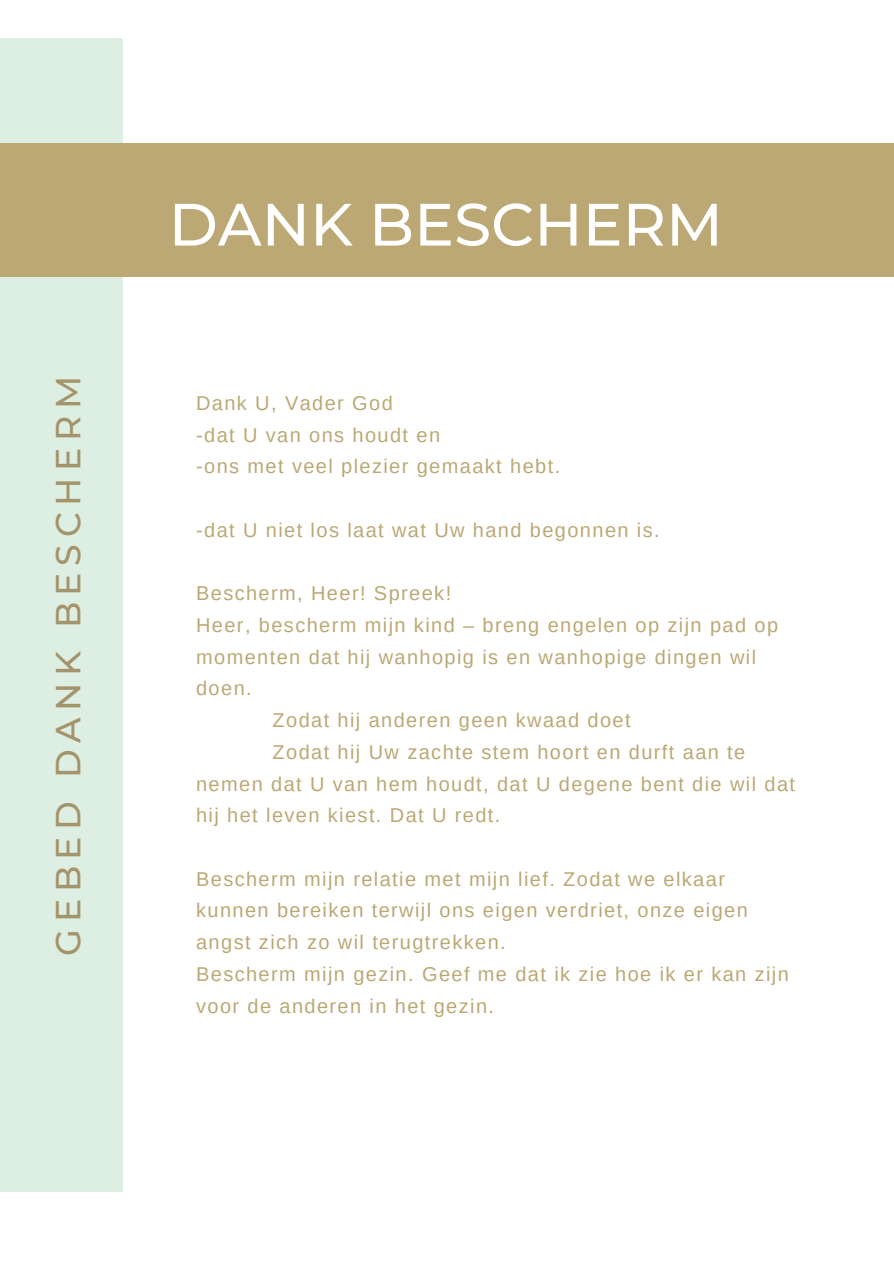
<style>
.page{position:relative;width:894px;height:1264px;background:#fff}
.page>*{position:absolute;margin:0;border:0;box-sizing:border-box;transform-origin:0 0}
.t1{font:500 59.55px "Montserrat";color:#fff}
.t2{font:500 34.8px "Montserrat";letter-spacing:.19em;color:#a4946b}
.t3{font:19.95px/31.7px "Arimo";letter-spacing:.07em;color:#bca875}
</style>
<div class="page">
<div style="left:0;top:38px;width:123px;height:1153px;background:#ddeee3"></div>
<div style="left:0;top:144px;width:893px;height:133px;background:#bca875"></div>
<p class="t2" style="left:47px;top:955px;width:581px;rotate:-90deg">GEBED DANK BESCHERM</p>
<p class="t1" style="left:168px;top:188px;width:555px">DANK BESCHERM</p>
<p class="t3" style="left:196px;top:387px;width:198px">Dank U, Vader God</p>
<p class="t3" style="left:196px;top:419px;width:245px">-dat U van ons houdt en</p>
<p class="t3" style="left:196px;top:450px;width:365px">-ons met veel plezier gemaakt hebt.</p>
<p class="t3" style="left:196px;top:514px;width:465px">-dat U niet los laat wat Uw hand begonnen is.</p>
<p class="t3" style="left:196px;top:577px;width:256px">Bescherm, Heer! Spreek!</p>
<p class="t3" style="left:196px;top:609px;width:583px">Heer, bescherm mijn kind – breng engelen op zijn pad op momenten dat hij wanhopig is en wanhopige dingen wil doen.</p>
<p class="t3" style="left:272px;top:704px;width:359px">Zodat hij anderen geen kwaad doet</p>
<p class="t3" style="left:196px;top:736px;width:600px;text-indent:76px">Zodat hij Uw zachte stem hoort en durft aan te nemen dat U van hem houdt, dat U degene bent die wil dat hij het leven kiest. Dat U redt.</p>
<p class="t3" style="left:196px;top:863px;width:553px">Bescherm mijn relatie met mijn lief. Zodat we elkaar kunnen bereiken terwijl ons eigen verdriet, onze eigen angst zich zo wil terugtrekken.</p>
<p class="t3" style="left:196px;top:958px;width:594px">Bescherm mijn gezin. Geef me dat ik zie hoe ik er kan zijn voor de anderen in het gezin.</p>
</div>
